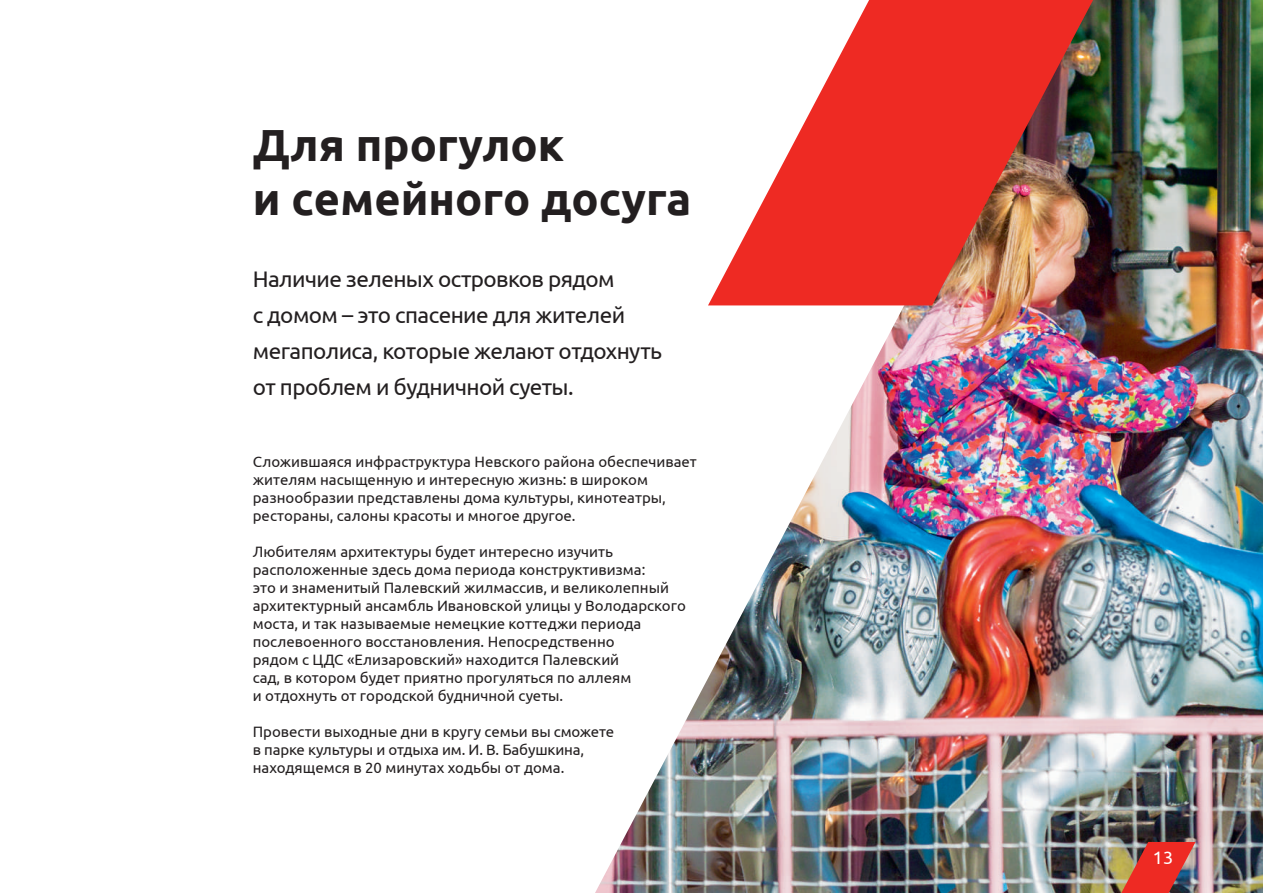
<style>
.page{position:relative;width:1263px;height:893px;background:#fff}
.page>*{position:absolute;margin:0;border:0;box-sizing:border-box;transform-origin:0 0}
.t1{font:700 45px/54px "Ubuntu";color:#231f20}
.t2{font:22.5px/36px "Ubuntu";letter-spacing:-.025em;color:#231f20}
.t3{font:18px "Ubuntu";color:#fff}
.t4{font:15px/18px "Ubuntu";color:#231f20}
</style>
<div class="page">
<img style="left:595px;top:0;width:668px;height:893px">
<img style="left:708px;top:0;width:385px;height:305px">
<img style="left:1115px;top:842px;width:80px;height:51px">
<h1 class="t1" style="left:253px;top:118px;width:440px">Для прогулок<br>и семейного досуга</h1>
<h2 class="t2" style="left:253px;top:261px;width:411px">Наличие зеленых островков рядом<br>с домом – это спасение для жителей мегаполиса, которые желают отдохнуть от проблем и будничной суеты.</h2>
<p class="t4" style="left:253px;top:452px;width:446px">Сложившаяся инфраструктура Невского района обеспечивает жителям насыщенную и интересную жизнь: в широком разнообразии представлены дома культуры, кинотеатры, рестораны, салоны красоты и многое другое.</p>
<p class="t4" style="left:253px;top:542px;width:435px">Любителям архитектуры будет интересно изучить расположенные здесь дома периода конструктивизма:<br>это и знаменитый Палевский жилмассив, и великолепный архитектурный ансамбль Ивановской улицы у Володарского моста, и так называемые немецкие коттеджи периода послевоенного восстановления. Непосредственно<br>рядом с ЦДС «Елизаровский» находится Палевский<br>сад, в котором будет приятно прогуляться по аллеям<br>и отдохнуть от городской будничной суеты.</p>
<p class="t4" style="left:253px;top:722px;width:363px">Провести выходные дни в кругу семьи вы сможете в парке культуры и отдыха им. И. В. Бабушкина, находящемся в 20 минутах ходьбы от дома.</p>
<p class="t3" style="left:1153px;top:847px;width:22px">13</p>
</div>
